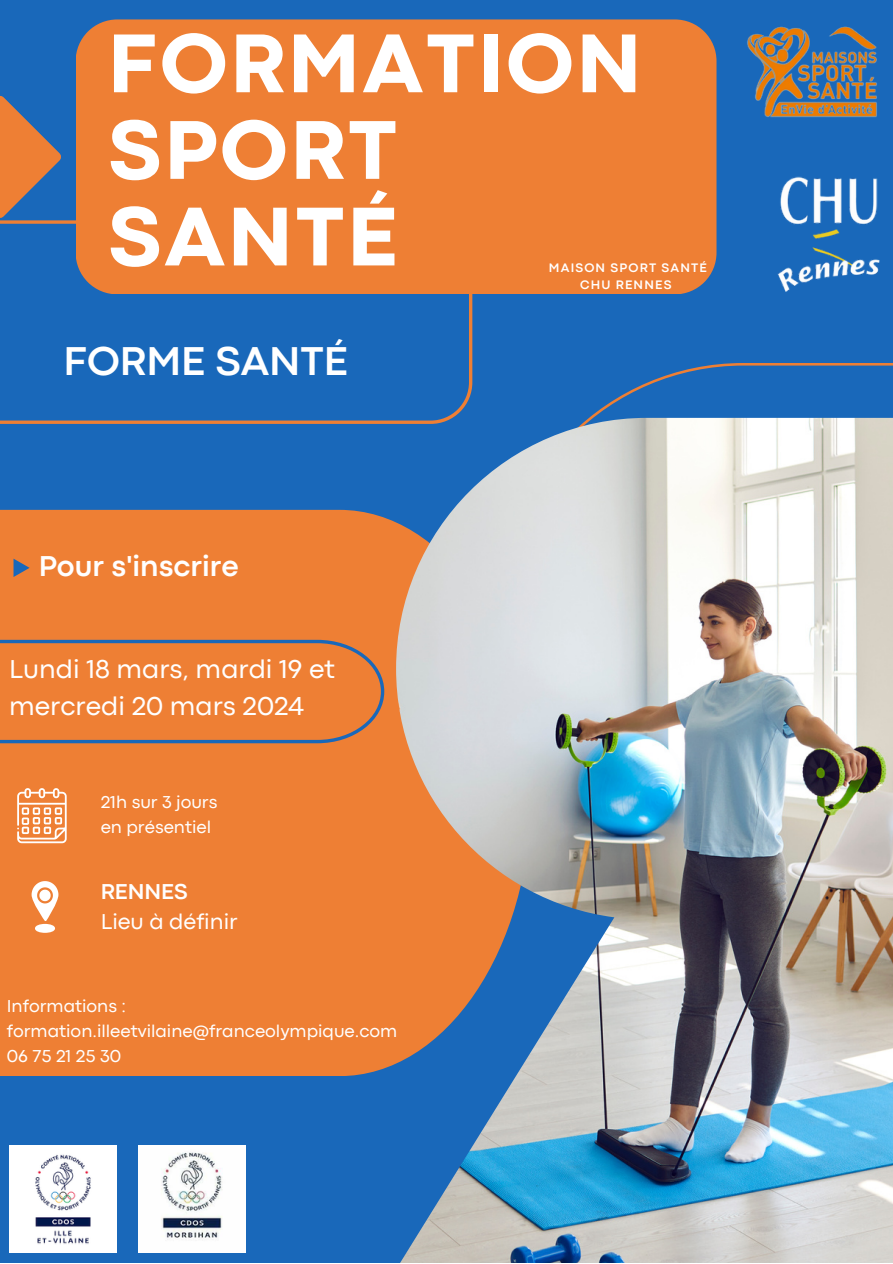
<style>
.page{position:relative;width:893px;height:1264px;background:#fff}
.page>*{position:absolute;margin:0;border:0;box-sizing:border-box;transform-origin:0 0}
.t1{font:800 86.85px/86.6px "Codec Pro";letter-spacing:.035em;color:#fff}
.t2{font:700 42px "Codec Pro";color:#fff}
.t3{font:700 30px "Codec Pro";color:#fff}
.t4{font:27px/37px "Codec Pro";color:#fff}
.t5{font:22.5px "Codec Pro";color:#fff}
.t6{font:700 22.5px "Codec Pro";color:#fff}
.t7{font:18px/24.8px "Codec Pro";color:#fff}
.t8{font:700 12.9px/17.1px "Codec Pro";letter-spacing:.09em;color:#fff;text-align:center}
</style>
<div class="page">
<div style="left:0;top:0;width:892px;height:1262px;background:#1968ba"></div>
<svg style="left:0;top:220px;width:472px;height:204px"></svg>
<div style="left:0;top:510px;width:396px;height:566px;background:#ee7f34"></div>
<div style="left:76px;top:19px;width:626px;height:275px;background:#ee7f34"></div>
<svg style="left:0;top:95px;width:61px;height:123px"></svg>
<img style="left:396px;top:418px;width:496px;height:844px">
<svg style="left:0;top:640px;width:384px;height:103px;background:#df7d3c"></svg>
<img style="left:10px;top:1145px;width:107px;height:107px">
<img style="left:702px;top:215px;width:190px;height:153px">
<img style="left:680px;top:19px;width:198px;height:196px">
<svg style="left:17px;top:788px;width:50px;height:55px;background:#f4ae7f"></svg>
<div style="left:35px;top:923px;width:20px;height:9px;background:#fff;border-radius:50%"></div>
<svg style="left:32px;top:881px;width:26px;height:40px"></svg>
<img style="left:138px;top:1145px;width:107px;height:107px">
<svg style="left:14px;top:558px;width:16px;height:19px"></svg>
<p class="t1" style="left:108px;top:27px;width:534px">FORMATION<br>SPORT</p>
<p class="t1" style="left:108px;top:200px;width:290px">SANTÉ</p>
<p class="t8" style="left:549px;top:260px;width:159px">MAISON SPORT SANTÉ<br>CHU RENNES</p>
<p class="t2" style="left:63px;top:346px;width:286px">FORME SANTÉ</p>
<p class="t3" style="left:39px;top:556px;width:201px">Pour s'inscrire</p>
<p class="t4" style="left:9px;top:652px;width:327px">Lundi 18 mars, mardi 19 et mercredi 20 mars 2024</p>
<p class="t7" style="left:101px;top:791px;width:118px">21h sur 3 jours en présentiel</p>
<p class="t6" style="left:101px;top:883px;width:88px">RENNES</p>
<p class="t5" style="left:101px;top:914px;width:139px">Lieu à définir</p>
<p class="t7" style="left:7px;top:995px;width:392px">Informations : formation.illeetvilaine@franceolympique.com</p>
<p class="t7" style="left:7px;top:1044px;width:116px">06 75 21 25 30</p>
</div>
